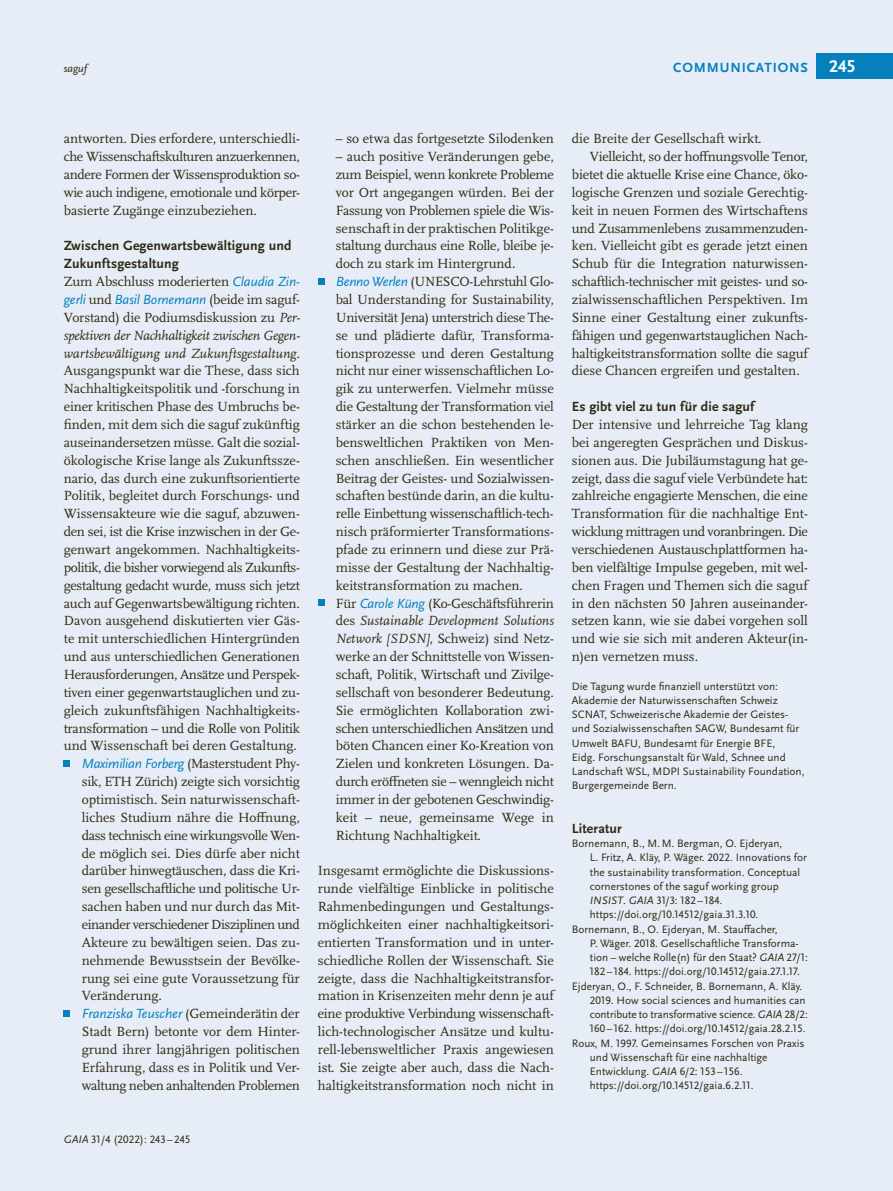
<style>
.page{position:relative;width:893px;height:1191px;background:#e6edf7}
.page>*{position:absolute;margin:0;border:0;box-sizing:border-box;transform-origin:0 0}
.t1{font:700 17.85px "Scala Sans Pro";color:#fff}
.Fließtext_oE{font:13.8px/17.9px "Scala Pro";color:#2f2912;text-align:justify}
.Fließtext_mE_Aufzähl{font:13.8px/17.9px "Scala Pro";color:#2f2912;text-align:justify}
.Fließtext_oE-2{font:13.8px/17.9px "Scala Pro";letter-spacing:-.02em;color:#2f2912}
.Ü3_9_25_11_9{font:700 13.8px/17.9px "Scala Sans Pro";letter-spacing:.01em;color:#2f2912}
.t2{font:700 13.8px "Scala Sans Pro";letter-spacing:.06em;color:#0680bd}
.Literatur{font:11.25px/14.2px "Scala Sans Pro";color:#2f2912}
.Autor_innen-Adressen{font:11.25px/14.2px "Scala Sans Pro";color:#2f2912}
.t3{font:italic 11.25px "Scala Sans Pro";color:#2f2912}
.s1{font-family:"Scala Sans Pro";font-style:italic;color:#0680bd}
.s2{font-style:italic}
</style>
<div class="page">
<div style="left:816px;top:53px;width:77px;height:25px;background:#0680bd"></div>
<svg style="left:64px;top:760px;width:6px;height:6px"></svg>
<svg style="left:64px;top:1010px;width:6px;height:6px"></svg>
<svg style="left:318px;top:278px;width:6px;height:6px"></svg>
<svg style="left:318px;top:599px;width:6px;height:6px"></svg>
<p class="t3" style="left:64px;top:62px;width:25px">saguf</p>
<p class="t1" style="left:829px;top:56px;width:28px">245</p>
<p class="t2" style="left:673px;top:59px;width:136px">COMMUNICATIONS</p>
<p class="Fließtext_oE" style="left:64px;top:130px;width:238px">antworten. Dies erfordere, unterschiedli-</p>
<p class="Fließtext_oE" style="left:64px;top:148px;width:238px">che Wissenschaftskulturen anzuerkennen, andere Formen der Wissensproduktion so&shy;wie auch indigene, emotionale und körper&shy;basierte Zugänge einzubeziehen.</p>
<h3 class="Ü3_9_25_11_9" style="left:64px;top:237px;width:229px">Zwischen Gegenwartsbewältigung und<br>Zukunftsgestaltung</h3>
<p class="Fließtext_oE" style="left:64px;top:273px;width:238px">Zum Abschluss moderierten <span class="s1">Claudia Zin&shy;gerli</span> und <span class="s1">Basil Bornemann</span> (beide im saguf-Vorstand) die Podiumsdiskussion zu <span class="s2">Per-</span></p>
<p class="Fließtext_oE" style="left:64px;top:326px;width:238px"><span class="s2">spektiven der Nachhaltigkeit zwischen Gegen&shy;wartsbewältigung und Zukunftsgestaltung.<br></span>Ausgangspunkt war die These, dass sich Nachhaltigkeitspolitik und -forschung in einer kritischen Phase des Umbruchs be&shy;finden, mit dem sich die saguf zukünftig auseinandersetzen müsse. Galt die sozial&shy;ökologische Krise lange als Zukunftssze&shy;nario, das durch eine zukunftsorientierte Politik, begleitet durch Forschungs- und Wissensakteure wie die saguf, abzuwen&shy;den sei, ist die Krise inzwischen in der Ge&shy;genwart angekommen. Nachhaltigkeits-</p>
<p class="Fließtext_oE" style="left:64px;top:558px;width:238px">politik, die bisher vorwiegend als Zukunfts&shy;gestaltung gedacht wurde, muss sich jetzt auch auf Gegenwartsbewältigung richten.<br>Davon ausgehend diskutierten vier Gäs&shy;te mit unterschiedlichen Hintergründen und aus unterschiedlichen Generationen Herausforderungen, Ansätze und Perspek&shy;tiven einer gegenwartstauglichen und zu&shy;gleich zukunftsfähigen Nachhaltigkeits-</p>
<p class="Fließtext_oE-2" style="left:64px;top:719px;width:238px">transformation – und die Rolle von Politik und Wissenschaft bei deren Gestaltung.</p>
<p class="Fließtext_mE_Aufzähl" style="left:82px;top:755px;width:220px"><span class="s1">Maximilian Forberg</span> (Masterstudent Phy&shy;sik, ETH Zürich) zeigte sich vorsichtig optimistisch. Sein naturwissenschaft&shy;liches Studium nähre die Hoffnung, dass technisch eine wirkungsvolle Wen&shy;de möglich sei. Dies dürfe aber nicht darüber hinwegtäuschen, dass die Kri&shy;sen gesellschaftliche und politische Ur&shy;sachen haben und nur durch das Mit&shy;einander verschiedener Disziplinen und Akteure zu bewältigen seien. Das zu&shy;nehmende Bewusstsein der Bevölke&shy;rung sei eine gute Voraussetzung für Veränderung.</p>
<p class="Fließtext_mE_Aufzähl" style="left:82px;top:1005px;width:220px"><span class="s1">Franziska Teuscher</span> (Gemeinderätin der Stadt Bern) betonte vor dem Hinter&shy;grund ihrer langjährigen politischen Erfahrung, dass es in Politik und Ver&shy;waltung neben anhaltenden Problemen</p>
<p class="Autor_innen-Adressen" style="left:64px;top:1132px;width:128px"><span class="s2">GAIA</span> 31/4 (2022): 243 – 245</p>
<p class="Fließtext_mE_Aufzähl" style="left:336px;top:130px;width:220px">– so etwa das fortgesetzte Silodenken</p>
<p class="Fließtext_mE_Aufzähl" style="left:336px;top:148px;width:220px">– auch positive Veränderungen gebe, zum Beispiel, wenn konkrete Probleme vor Ort angegangen würden. Bei der Fassung von Problemen spiele die Wis&shy;senschaft in der praktischen Politikge&shy;staltung durchaus eine Rolle, bleibe je&shy;doch zu stark im Hintergrund.</p>
<p class="Fließtext_mE_Aufzähl" style="left:336px;top:273px;width:220px"><span class="s1">Benno Werlen</span> (UNESCO-Lehrstuhl Glo&shy;bal Understanding for Sustainability, Universität Jena) unterstrich diese The&shy;se und plädierte dafür, Transforma&shy;tionsprozesse und deren Gestaltung nicht nur einer wissenschaftlichen Lo&shy;gik zu unterwerfen. Vielmehr müsse die Gestaltung der Transformation viel stärker an die schon bestehenden le&shy;bensweltlichen Praktiken von Men&shy;schen anschließen. Ein wesentlicher Beitrag der Geistes- und Sozialwissen&shy;schaften bestünde darin, an die kultu&shy;relle Einbettung wissenschaftlich-tech-</p>
<p class="Fließtext_mE_Aufzähl" style="left:336px;top:523px;width:220px">nisch präformierter Transformations&shy;pfade zu erinnern und diese zur Prä&shy;misse der Gestaltung der Nachhaltig&shy;keitstransformation zu machen.</p>
<p class="Fließtext_mE_Aufzähl" style="left:336px;top:594px;width:220px">Für <span class="s1">Carole Küng</span> (Ko-Geschäftsführerin des <span class="s2">Sustainable Development Solutions Network [SDSN]</span>, Schweiz) sind Netz&shy;werke an der Schnittstelle von Wissen&shy;schaft, Politik, Wirtschaft und Zivilge&shy;sellschaft von besonderer Bedeutung.<br>Sie ermöglichten Kollaboration zwi&shy;schen unterschiedlichen Ansätzen und böten Chancen einer Ko-Kreation von Zielen und konkreten Lösungen. Da&shy;durch eröffneten sie – wenngleich nicht immer in der gebotenen Geschwindig&shy;keit – neue, gemeinsame Wege in Richtung Nachhaltigkeit.</p>
<p class="Fließtext_oE" style="left:318px;top:862px;width:238px">Insgesamt ermöglichte die Diskussions&shy;runde vielfältige Einblicke in politische Rahmenbedingungen und Gestaltungs&shy;möglichkeiten einer nachhaltigkeitsori&shy;entierten Transformation und in unter&shy;schiedliche Rollen der Wissenschaft. Sie zeigte, dass die Nachhaltigkeitstransfor&shy;mation in Krisenzeiten mehr denn je auf eine produktive Verbindung wissenschaft&shy;lich-technologischer Ansätze und kultu&shy;rell-lebensweltlicher Praxis angewiesen ist. Sie zeigte aber auch, dass die Nach&shy;haltigkeitstransformation noch nicht in</p>
<p class="Fließtext_oE" style="left:572px;top:130px;width:191px">die Breite der Gesellschaft wirkt.</p>
<p class="Fließtext_oE" style="left:590px;top:148px;width:220px">Vielleicht, so der hoffnungsvolle Tenor,</p>
<p class="Fließtext_oE" style="left:572px;top:166px;width:238px">bietet die aktuelle Krise eine Chance, öko-</p>
<p class="Fließtext_oE" style="left:572px;top:184px;width:238px">logische Grenzen und soziale Gerechtig-</p>
<p class="Fließtext_oE" style="left:572px;top:201px;width:238px">keit in neuen Formen des Wirtschaftens</p>
<p class="Fließtext_oE" style="left:572px;top:219px;width:236px">und Zusammenlebens zusammenzuden-</p>
<p class="Fließtext_oE" style="left:572px;top:237px;width:238px">ken. Vielleicht gibt es gerade jetzt einen</p>
<p class="Fließtext_oE" style="left:572px;top:255px;width:238px">Schub für die Integration naturwissen-</p>
<p class="Fließtext_oE-2" style="left:572px;top:273px;width:238px">schaftlich-technischer mit geistes- und so-</p>
<p class="Fließtext_oE" style="left:572px;top:291px;width:238px">zialwissenschaftlichen Perspektiven. Im</p>
<p class="Fließtext_oE" style="left:572px;top:308px;width:238px">Sinne einer Gestaltung einer zukunfts-</p>
<p class="Fließtext_oE" style="left:572px;top:326px;width:238px">fähigen und gegenwartstauglichen Nach-</p>
<p class="Fließtext_oE" style="left:572px;top:344px;width:238px">haltigkeitstransformation sollte die saguf</p>
<p class="Fließtext_oE" style="left:572px;top:362px;width:229px">diese Chancen ergreifen und gestalten.</p>
<h3 class="Ü3_9_25_11_9" style="left:572px;top:398px;width:184px">Es gibt viel zu tun für die saguf</h3>
<p class="Fließtext_oE" style="left:572px;top:416px;width:238px">Der intensive und lehrreiche Tag klang bei angeregten Gesprächen und Diskus&shy;sionen aus. Die Jubiläumstagung hat ge&shy;zeigt, dass die saguf viele Verbündete hat: zahlreiche engagierte Menschen, die eine Transformation für die nachhaltige Ent&shy;wicklung mittragen und voranbringen. Die verschiedenen Austauschplattformen ha&shy;ben vielfältige Impulse gegeben, mit wel&shy;chen Fragen und Themen sich die saguf in den nächsten 50 Jahren auseinander&shy;setzen kann, wie sie dabei vorgehen soll und wie sie sich mit anderen Akteur(in-</p>
<p class="Fließtext_oE" style="left:572px;top:648px;width:128px">n)en vernetzen muss.</p>
<p class="Autor_innen-Adressen" style="left:572px;top:679px;width:234px">Die Tagung wurde finanziell unterstützt von:<br>Akademie der Naturwissenschaften Schweiz SCNAT, Schweizerische Akademie der Geistes&shy;und Sozialwissenschaften SAGW, Bundesamt für Umwelt BAFU, Bundesamt für Energie BFE,<br>Eidg. Forschungsanstalt für Wald, Schnee und Landschaft WSL, MDPI Sustainability Foundation, Burgergemeinde Bern.</p>
<h3 class="Ü3_9_25_11_9" style="left:572px;top:819px;width:51px">Literatur</h3>
<p class="Literatur" style="left:590px;top:836px;width:219px;text-indent:-18px">Bornemann, B., M.M. Bergman, O. Ejderyan,<br>L. Fritz, A. Kläy, P. Wäger. 2022. Innovations for the sustainability transformation. Conceptual cornerstones of the saguf working group <span class="s2">INSIST</span>. <span class="s2">GAIA</span> 31/3: 182 – 184. https://doi.org/10.14512/gaia.31.3.10.</p>
<p class="Literatur" style="left:590px;top:922px;width:210px;text-indent:-18px">Bornemann, B., O. Ejderyan, M. Stauffacher,<br>P. Wäger. 2018. Gesellschaftliche Transforma-</p>
<p class="Literatur" style="left:590px;top:950px;width:220px">tion – welche Rolle(n) für den Staat? <span class="s2">GAIA</span> 27/1:<br>182 – 184. https://doi.org/10.14512/gaia.27.1.17.</p>
<p class="Literatur" style="left:572px;top:979px;width:235px;text-align:right">Ejderyan, O., F. Schneider, B. Bornemann, A. Kläy.<br>2019. How social sciences and humanities can</p>
<p class="Literatur" style="left:590px;top:1007px;width:220px">contribute to transformative science. <span class="s2">GAIA</span> 28/2:<br>160 – 162. https://doi.org/10.14512/gaia.28.2.15.</p>
<p class="Literatur" style="left:590px;top:1036px;width:216px;text-indent:-18px">Roux, M. 1997. Gemeinsames Forschen von Praxis und Wissenschaft für eine nachhaltige Entwicklung. <span class="s2">GAIA</span> 6/2: 153 – 156. https://doi.org/10.14512/gaia.6.2.11.</p>
</div>
